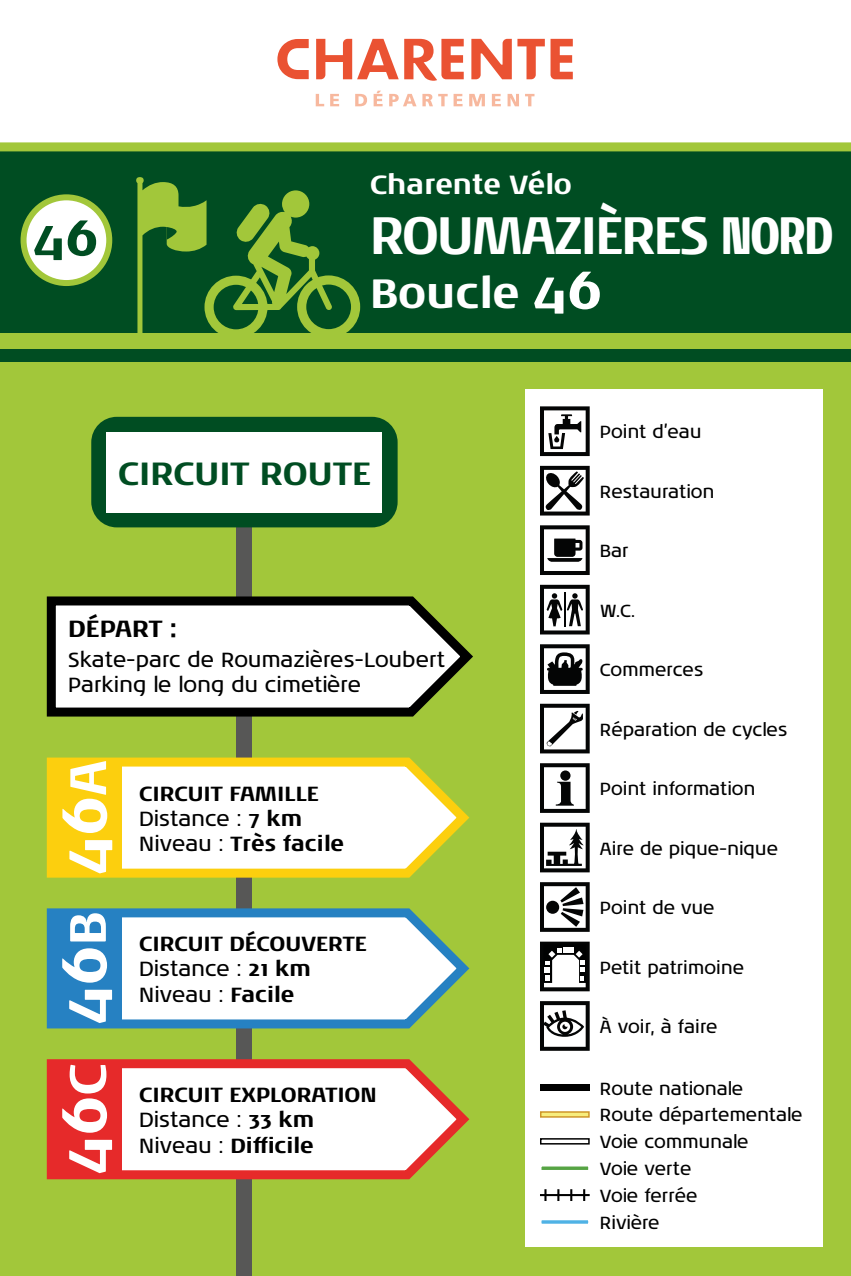
<style>
.page{position:relative;width:851px;height:1276px;background:#fff}
.page>*{position:absolute;margin:0;border:0;box-sizing:border-box;transform-origin:0 0}
.t1{font:700 64.2px "Noa LT Pro";color:#fff;scale:.96 1}
.t2{font:700 54px "Noa LT Pro";letter-spacing:-.04em;color:#fff;scale:.9 1}
.t3{font:700 51px "Noa LT Pro";color:#004d22}
.t4{font:700 42px "Noa LT Pro";color:#fff}
.t5{font:700 33px "Noa LT Pro";letter-spacing:.005em;color:#004d22}
.t6{font:700 27px "Noa LT Pro";color:#fff}
.t7{font:700 24px "Noa LT Pro";color:#000}
.t8{font:700 21px/25.2px "Noa LT Pro";color:#000}
.t9{font:21px/25.2px "Noa LT Pro";color:#000}
.t10{font:18px/27px "Noa LT Pro";color:#000}
.s1{font-stretch:condensed}
.s2{font-size:54px}
.s3{font-size:52.5px}
.s4{font-weight:400}
</style>
<div class="page">
<div style="left:0;top:355px;width:850px;height:921px;background:#a2c73a"></div>
<div style="left:0;top:149px;width:850px;height:212px;background:#004d22"></div>
<div style="left:0;top:142px;width:850px;height:9px;background:#a2c73a"></div>
<svg style="left:136px;top:177px;width:224px;height:156px"></svg>
<div style="left:0;top:333px;width:850px;height:16px;background:#a2c73a"></div>
<div style="left:237px;top:461px;width:15px;height:815px;background:#575756"></div>
<svg style="left:46px;top:588px;width:427px;height:133px;background:#c7cdb6"></svg>
<svg style="left:46px;top:749px;width:424px;height:133px"></svg>
<div style="left:51px;top:762px;width:70px;height:110px;background:#fccf0e"></div>
<svg style="left:46px;top:900px;width:424px;height:133px"></svg>
<div style="left:52px;top:914px;width:69px;height:111px;background:#2681c2"></div>
<svg style="left:46px;top:1051px;width:424px;height:132px"></svg>
<div style="left:53px;top:1065px;width:69px;height:109px;background:#e62a2a"></div>
<div style="left:91px;top:417px;width:306px;height:110px;background:#004d22;border-radius:26px"></div>
<div style="left:107px;top:432px;width:275px;height:80px;background:#fff"></div>
<div style="left:525px;top:389px;width:298px;height:857px;background:#fff"></div>
<svg style="left:540px;top:406px;width:49px;height:50px"></svg>
<svg style="left:540px;top:466px;width:49px;height:49px"></svg>
<svg style="left:540px;top:525px;width:49px;height:50px"></svg>
<svg style="left:540px;top:585px;width:49px;height:49px"></svg>
<hr style="left:564px;top:592px;width:1px;height:34px;background:#040505">
<svg style="left:540px;top:644px;width:49px;height:50px"></svg>
<svg style="left:540px;top:704px;width:49px;height:49px"></svg>
<svg style="left:540px;top:763px;width:49px;height:50px"></svg>
<div style="left:560px;top:770px;width:10px;height:10px;background:#040505;border-radius:50%"></div>
<svg style="left:540px;top:822px;width:49px;height:50px"></svg>
<svg style="left:540px;top:882px;width:49px;height:50px"></svg>
<svg style="left:540px;top:941px;width:49px;height:50px"></svg>
<svg style="left:540px;top:1001px;width:49px;height:49px"></svg>
<div style="left:540px;top:1084px;width:49px;height:6px;background:#000"></div>
<svg style="left:540px;top:1111px;width:49px;height:6px"></svg>
<svg style="left:541px;top:1166px;width:48px;height:4px"></svg>
<svg style="left:541px;top:1220px;width:48px;height:4px"></svg>
<div style="left:540px;top:1138px;width:49px;height:6px;border:2px solid #000"></div>
<svg style="left:540px;top:1189px;width:49px;height:12px"></svg>
<div style="left:24px;top:197px;width:85px;height:86px;background:#fff;border-radius:50%"></div>
<div style="left:21px;top:194px;width:91px;height:92px;border:6px solid #a2c73a;border-radius:50%"></div>
<svg style="left:316px;top:94px;width:8px;height:12px"></svg>
<svg style="left:330px;top:94px;width:9px;height:12px"></svg>
<svg style="left:355px;top:94px;width:12px;height:12px"></svg>
<svg style="left:373px;top:91px;width:9px;height:15px"></svg>
<svg style="left:389px;top:94px;width:27px;height:12px"></svg>
<svg style="left:422px;top:94px;width:25px;height:12px"></svg>
<svg style="left:453px;top:94px;width:9px;height:12px"></svg>
<svg style="left:469px;top:94px;width:16px;height:12px"></svg>
<svg style="left:492px;top:94px;width:8px;height:12px"></svg>
<svg style="left:507px;top:94px;width:12px;height:12px"></svg>
<svg style="left:525px;top:94px;width:9px;height:12px"></svg>
<svg style="left:277px;top:39px;width:31px;height:40px"></svg>
<svg style="left:316px;top:39px;width:82px;height:40px"></svg>
<svg style="left:517px;top:39px;width:27px;height:40px"></svg>
<svg style="left:471px;top:39px;width:40px;height:40px"></svg>
<svg style="left:404px;top:39px;width:59px;height:42px"></svg>
<svg style="left:550px;top:39px;width:22px;height:40px"></svg>
<h3 class="t3" style="left:33px;top:198px;width:67px">46</h3>
<h3 class="t6" style="left:370px;top:164px;width:203px">Charente Vélo</h3>
<h2 class="t2" style="left:370px;top:194px;width:516px">ROUMAZIÈRES <span class="s1">NORD</span></h2>
<h3 class="t4" style="left:370px;top:262px;width:234px">Boucle <span class="s2">46</span></h3>
<h3 class="t5" style="left:118px;top:448px;width:254px">CIRCUIT ROUTE</h3>
<p class="t10" style="left:599px;top:418px;width:103px">Point d’eau</p>
<p class="t10" style="left:599px;top:477px;width:116px">Restauration</p>
<p class="t10" style="left:599px;top:537px;width:30px">Bar</p>
<h3 class="t7" style="left:68px;top:611px;width:110px">DÉPART :</h3>
<p class="t9" style="left:68px;top:646px;width:378px">Skate-parc de Roumazières-Loubert<br>Parking le long du cimetière</p>
<h1 class="t1" style="left:35px;top:875px;width:121px;rotate:-90deg">46<span class="s3">A</span></h1>
<h1 class="t1" style="left:34px;top:1024px;width:119px;rotate:-90deg">46<span class="s3">B</span></h1>
<h1 class="t1" style="left:34px;top:1174px;width:118px;rotate:-90deg">46<span class="s3">C</span></h1>
<p class="t8" style="left:139px;top:779px;width:206px">CIRCUIT FAMILLE<br><span class="s4">Distance :</span> 7 km<br><span class="s4">Niveau :</span> Très facile</p>
<p class="t8" style="left:139px;top:930px;width:229px">CIRCUIT DÉCOUVERTE<br><span class="s4">Distance :</span> 21 km<br><span class="s4">Niveau :</span> Facile</p>
<p class="t8" style="left:139px;top:1080px;width:239px">CIRCUIT EXPLORATION<br><span class="s4">Distance :</span> 33 km<br><span class="s4">Niveau :</span> Difficile</p>
<p class="t10" style="left:599px;top:596px;width:37px">W.C.</p>
<p class="t10" style="left:599px;top:656px;width:105px">Commerces</p>
<p class="t10" style="left:599px;top:715px;width:189px">Réparation de cycles</p>
<p class="t10" style="left:599px;top:775px;width:157px">Point information</p>
<p class="t10" style="left:599px;top:834px;width:180px">Aire de pique-nique</p>
<p class="t10" style="left:599px;top:893px;width:116px">Point de vue</p>
<p class="t10" style="left:599px;top:953px;width:146px">Petit patrimoine</p>
<p class="t10" style="left:599px;top:1012px;width:119px">À voir, à faire</p>
<p class="t10" style="left:599px;top:1074px;width:204px">Route nationale<br>Route départementale</p>
<p class="t10" style="left:599px;top:1155px;width:93px">Voie verte</p>
<p class="t10" style="left:599px;top:1208px;width:61px">Rivière</p>
<p class="t10" style="left:599px;top:1128px;width:150px">Voie communale</p>
<p class="t10" style="left:599px;top:1181px;width:99px">Voie ferrée</p>
</div>
